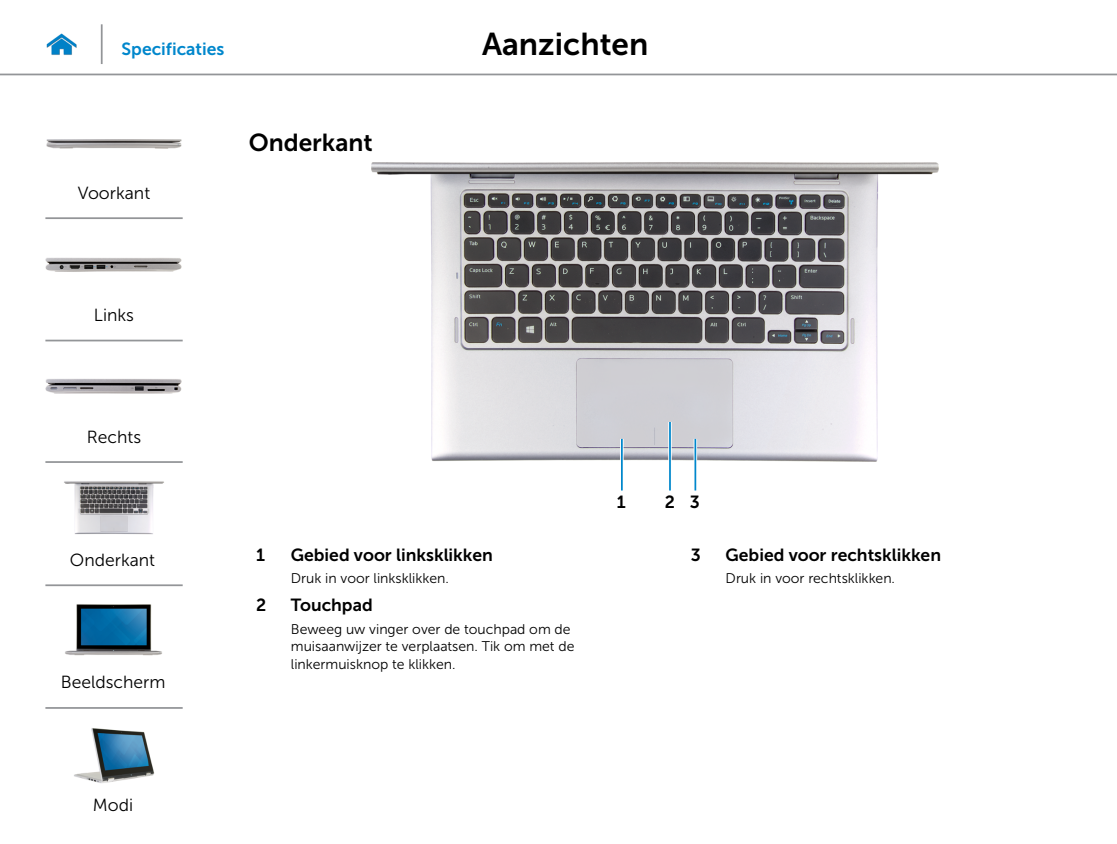
<style>
.page{position:relative;width:1117px;height:844px;background:#fff}
.page>*{position:absolute;margin:0;border:0;box-sizing:border-box;transform-origin:0 0}
.t1{font:31.5px "Museo Sans For Dell 700";color:#000}
.Head2{font:24.5px "Museo Sans For Dell 700";color:#000}
.Callout_Head{font:17.5px "Museo Sans For Dell 700";color:#000}
.t2{font:17.5px "Museo Sans For Dell 300";color:#000}
.t3{font:17.5px "Museo Sans For Dell 700";color:#0087cc}
.Callout-L{font:17.5px "Museo Sans For Dell 700";color:#000}
.Callout_description{font:14px/17.5px "Museo Sans For Dell 300";color:#000}
</style>
<div class="page">
<hr style="left:0;top:74px;width:1116px;height:1px;background:#939598">
<img style="left:46px;top:33px;width:31px;height:22px">
<img style="left:371px;top:162px;width:568px;height:300px">
<hr style="left:668px;top:422px;width:3px;height:68px;background:#fff">
<hr style="left:669px;top:422px;width:1px;height:68px;background:#0087cc">
<svg style="left:693px;top:439px;width:4px;height:51px"></svg>
<hr style="left:694px;top:439px;width:2px;height:51px;background:#0087cc">
<hr style="left:620px;top:439px;width:3px;height:51px;background:#fff">
<hr style="left:621px;top:439px;width:1px;height:51px;background:#0087cc">
<hr style="left:101px;top:24px;width:2px;height:40px;background:#939598">
<img style="left:46px;top:139px;width:136px;height:10px">
<img style="left:45px;top:257px;width:137px;height:15px">
<img style="left:45px;top:379px;width:137px;height:15px">
<img style="left:64px;top:481px;width:100px;height:53px">
<img style="left:65px;top:604px;width:97px;height:51px">
<img style="left:74px;top:728px;width:80px;height:55px">
<hr style="left:45px;top:217px;width:138px;height:2px;background:#939598">
<hr style="left:45px;top:339px;width:138px;height:2px;background:#939598">
<hr style="left:45px;top:461px;width:138px;height:2px;background:#939598">
<hr style="left:45px;top:584px;width:138px;height:2px;background:#939598">
<hr style="left:45px;top:706px;width:138px;height:2px;background:#939598">
<p class="t3" style="left:122px;top:39px;width:104px">Specificaties</p>
<h1 class="t1" style="left:482px;top:26px;width:168px">Aanzichten</h1>
<p class="t2" style="left:78px;top:183px;width:74px">Voorkant</p>
<p class="t2" style="left:94px;top:305px;width:41px">Links</p>
<p class="t2" style="left:87px;top:428px;width:56px">Rechts</p>
<p class="t2" style="left:70px;top:550px;width:87px">Onderkant</p>
<p class="t2" style="left:61px;top:672px;width:106px">Beeldscherm</p>
<p class="t2" style="left:93px;top:795px;width:42px">Modi</p>
<p class="Head2" style="left:249px;top:128px;width:126px">Onderkant</p>
<p class="Callout_Head" style="left:256px;top:544px;width:10px">1</p>
<p class="Callout_Head" style="left:291px;top:544px;width:203px">Gebied voor linksklikken</p>
<p class="Callout_description" style="left:291px;top:569px;width:160px">Druk in voor linksklikken.</p>
<p class="Callout_Head" style="left:256px;top:595px;width:12px">2</p>
<p class="Callout_Head" style="left:291px;top:595px;width:83px">Touchpad</p>
<p class="Callout_description" style="left:291px;top:620px;width:285px">Beweeg uw vinger over de touchpad om de muisaanwijzer te verplaatsen. Tik om met de linkermuisknop te klikken.</p>
<p class="Callout-L" style="left:616px;top:492px;width:10px">1</p>
<p class="Callout-L" style="left:664px;top:492px;width:12px">2</p>
<p class="Callout-L" style="left:689px;top:492px;width:12px">3</p>
<p class="Callout_Head" style="left:690px;top:544px;width:12px">3</p>
<p class="Callout_Head" style="left:725px;top:544px;width:217px">Gebied voor rechtsklikken</p>
<p class="Callout_description" style="left:725px;top:569px;width:171px">Druk in voor rechtsklikken.</p>
</div>
